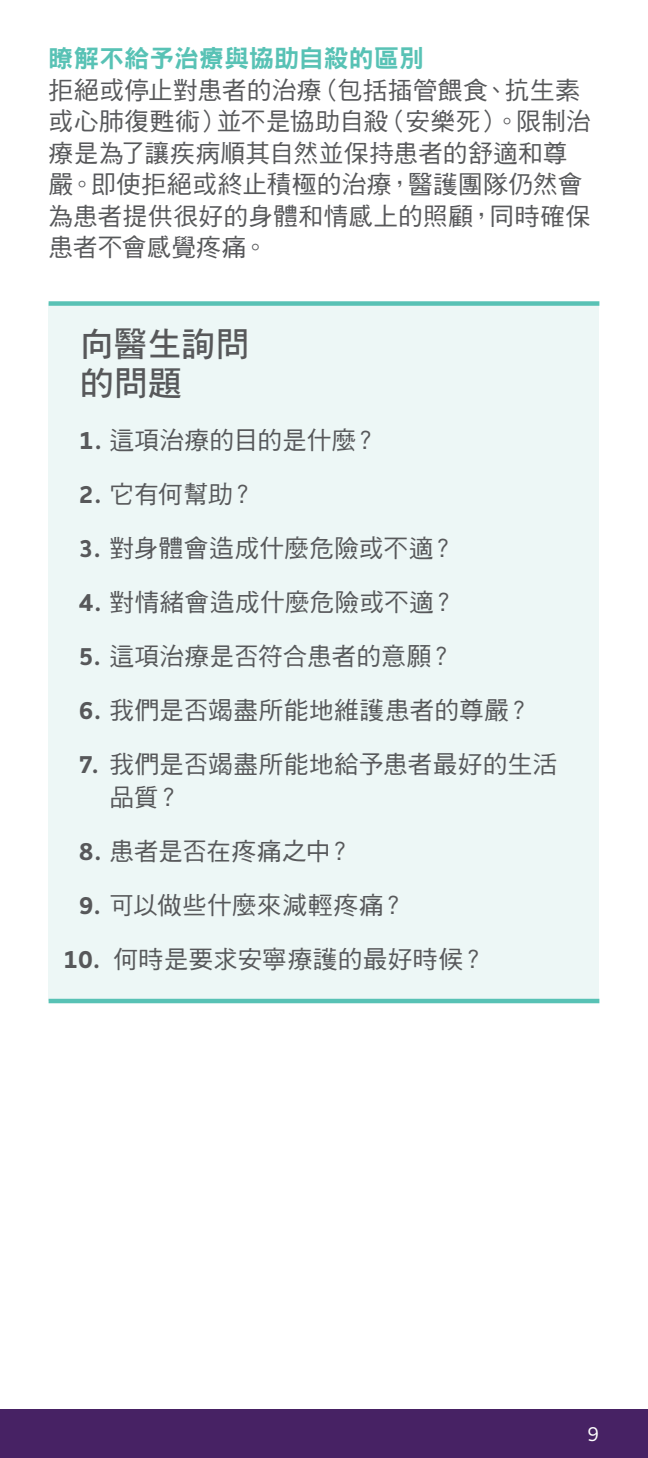
<style>
.page{position:relative;width:648px;height:1458px;background:#fff}
.page>*{position:absolute;margin:0;border:0;box-sizing:border-box;transform-origin:0 0}
.call_out_header{font:33.75px/38.2px "DF Hei Std W7";letter-spacing:.01em;color:#57585a}
.call_out_text{font:24.75px/33.8px "DF Hei Std W5";letter-spacing:.005em;color:#57585a}
.a-body_text{font:24.75px/31.5px "DF Hei Std W5";letter-spacing:.01em;color:#57585a}
.a-body_subhead_2{font:24.75px "DF Hei Std W9";letter-spacing:.01em;color:#58c2b5}
.call_out_text-2{font:24.75px "DF Hei Std W5";letter-spacing:-.015em;color:#57585a}
.t1{font:500 20.25px "Houschka Alt Pro";color:#fff}
.s1{font-family:"Houschka Alt Pro";font-weight:700}
</style>
<div class="page">
<div style="left:0;top:1409px;width:648px;height:49px;background:#472264"></div>
<div style="left:49px;top:304px;width:550px;height:697px;background:#edf7f6"></div>
<div style="left:49px;top:301px;width:550px;height:5px;background:#58c2b5"></div>
<hr style="left:49px;top:999px;width:550px;height:4px;background:#58c2b5">
<p class="a-body_subhead_2" style="left:49px;top:45px;width:377px">瞭解不給予治療與協助自殺的區別</p>
<p class="a-body_text" style="left:49px;top:74px;width:544px">拒絕或停止對患者的治療（包括插管餵食、抗生素或心肺復甦術）並不是協助自殺（安樂死）。限制治療是為了讓疾病順其自然並保持患者的舒適和尊嚴。即使拒絕或終止積極的治療，醫護團隊仍然會為患者提供很好的身體和情感上的照顧，同時確保患者不會感覺疼痛。</p>
<p class="call_out_header" style="left:80px;top:325px;width:171px">向醫生詢問的問題</p>
<p class="call_out_text" style="left:79px;top:422px;width:300px"><span class="s1">1.</span> 這項治療的目的是什麼？</p>
<p class="call_out_text" style="left:79px;top:476px;width:177px"><span class="s1">2.</span> 它有何幫助？</p>
<p class="call_out_text" style="left:79px;top:530px;width:377px"><span class="s1">3.</span> 對身體會造成什麼危險或不適？</p>
<p class="call_out_text" style="left:79px;top:584px;width:378px"><span class="s1">4.</span> 對情緒會造成什麼危險或不適？</p>
<p class="call_out_text" style="left:79px;top:638px;width:375px"><span class="s1">5.</span> 這項治療是否符合患者的意願？</p>
<p class="call_out_text" style="left:79px;top:692px;width:453px"><span class="s1">6.</span> 我們是否竭盡所能地維護患者的尊嚴？</p>
<p class="call_out_text" style="left:109px;top:746px;width:450px;text-indent:-30px"><span class="s1">7.</span> 我們是否竭盡所能地給予患者最好的生活品質？</p>
<p class="call_out_text-2" style="left:79px;top:838px;width:274px"><span class="s1">8.</span> 患者是否在疼痛之中？</p>
<p class="call_out_text" style="left:79px;top:888px;width:327px"><span class="s1">9.</span> 可以做些什麼來減輕疼痛？</p>
<p class="call_out_text" style="left:63px;top:942px;width:423px"><span class="s1">10.</span> 何時是要求安寧療護的最好時候？</p>
<p class="t1" style="left:587px;top:1422px;width:14px">9</p>
</div>
